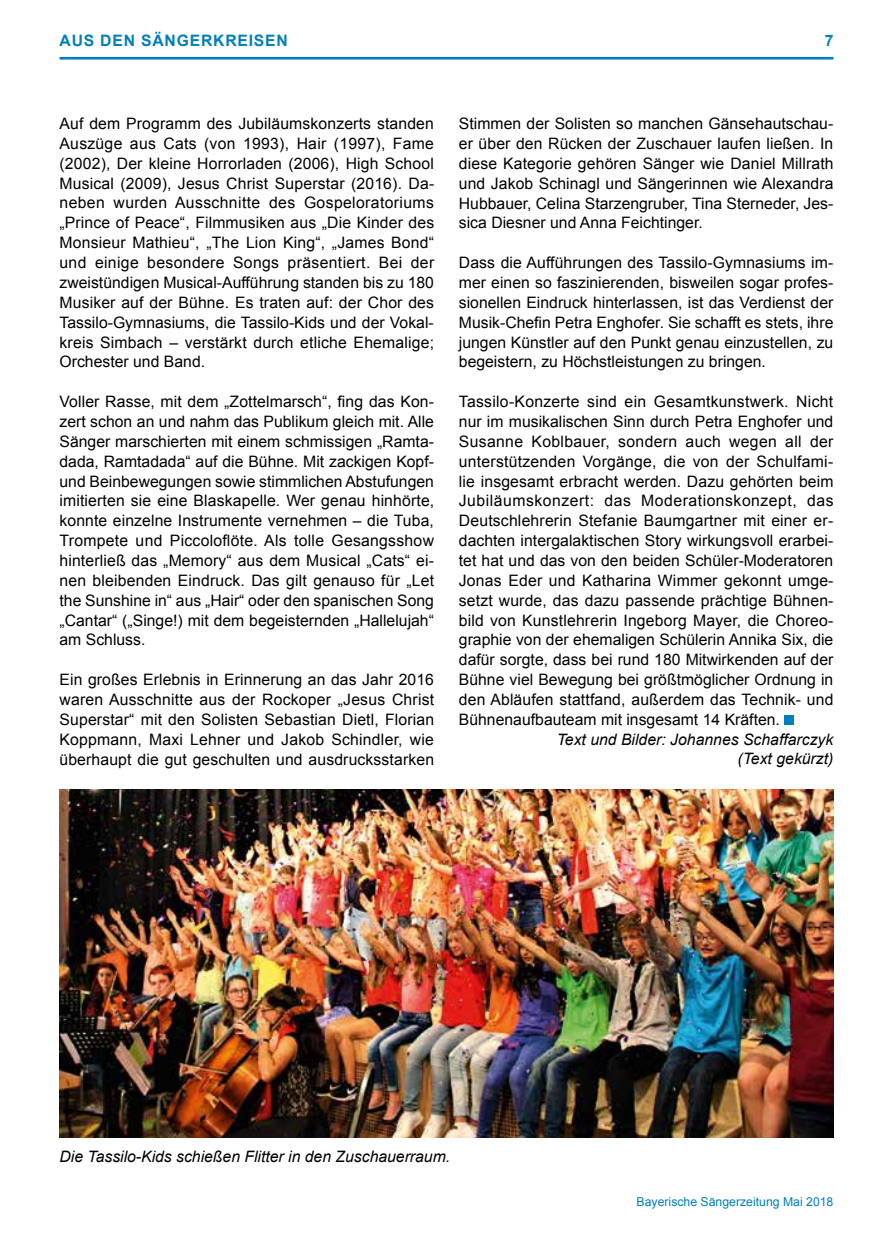
<style>
.page{position:relative;width:893px;height:1241px;background:#fff}
.page>*{position:absolute;margin:0;border:0;box-sizing:border-box;transform-origin:0 0}
.t1{font:15.75px/19.8px "Arial";color:#000;text-align:justify}
.t2{font:italic 15.75px/19.8px "Arial";color:#000;text-align:right}
.t3{font:700 15.75px "Arial";letter-spacing:.05em;color:#007fba}
.t4{font:12.25px "Arial";color:#007fba}
</style>
<div class="page">
<hr style="left:60px;top:57px;width:773px;height:3px;background:#007fba">
<div style="left:784px;top:715px;width:9px;height:9px;background:#007fba"></div>
<img style="left:60px;top:789px;width:773px;height:348px">
<p class="t3" style="left:60px;top:30px;width:230px">AUS DEN SÄNGERKREISEN</p>
<p class="t3" style="left:825px;top:30px;width:10px">7</p>
<p class="t1" style="left:60px;top:114px;width:376px">Auf dem Programm des Jubiläumskonzerts standen Auszüge aus Cats (von 1993), Hair (1997), Fame (2002), Der kleine Horrorladen (2006), High School Musical (2009), Jesus Christ Superstar (2016). Da&shy;neben wurden Ausschnitte des Gospeloratoriums „Prince of Peace“, Filmmusiken aus „Die Kinder des Monsieur Mathieu“, „The Lion King“, „James Bond“ und einige besondere Songs präsentiert. Bei der zweistündigen Musical-Aufführung standen bis zu 180<br>Musiker auf der Bühne. Es traten auf: der Chor des Tassilo-Gymnasiums, die Tassilo-Kids und der Vokal&shy;kreis Simbach – verstärkt durch etliche Ehemalige; Orchester und Band.</p>
<p class="t1" style="left:60px;top:392px;width:376px">Voller Rasse, mit dem „Zottelmarsch“, fing das Kon&shy;zert schon an und nahm das Publikum gleich mit. Alle Sänger marschierten mit einem schmissigen „Ramta&shy;dada, Ramtadada“ auf die Bühne. Mit zackigen Kopf&shy;und Beinbewegungen sowie stimmlichen Abstufungen imitierten sie eine Blaskapelle. Wer genau hinhörte, konnte einzelne Instrumente vernehmen – die Tuba, Trompete und Piccoloflöte. Als tolle Gesangsshow hinterließ das „Memory“ aus dem Musical „Cats“ ei&shy;nen bleibenden Eindruck. Das gilt genauso für „Let the Sunshine in“ aus „Hair“ oder den spanischen Song „Cantar“ („Singe!) mit dem begeisternden „Hallelujah“ am Schluss.</p>
<p class="t1" style="left:60px;top:669px;width:376px">Ein großes Erlebnis in Erinnerung an das Jahr 2016 waren Ausschnitte aus der Rockoper „Jesus Christ Superstar“ mit den Solisten Sebastian Dietl, Florian Koppmann, Maxi Lehner und Jakob Schindler, wie überhaupt die gut geschulten und ausdrucksstarken</p>
<p class="t1" style="left:459px;top:114px;width:376px">Stimmen der Solisten so manchen Gänsehautschau&shy;er über den Rücken der Zuschauer laufen ließen. In diese Kategorie gehören Sänger wie Daniel Millrath und Jakob Schinagl und Sängerinnen wie Alexandra Hubbauer, Celina Starzengruber, Tina Sterneder, Jes&shy;sica Diesner und Anna Feichtinger.</p>
<p class="t1" style="left:459px;top:253px;width:376px">Dass die Aufführungen des Tassilo-Gymnasiums im&shy;mer einen so faszinierenden, bisweilen sogar profes&shy;sionellen Eindruck hinterlassen, ist das Verdienst der Musik-Chefin Petra Enghofer. Sie schafft es stets, ihre jungen Künstler auf den Punkt genau einzustellen, zu begeistern, zu Höchstleistungen zu bringen.</p>
<p class="t1" style="left:459px;top:392px;width:376px">Tassilo-Konzerte sind ein Gesamtkunstwerk. Nicht nur im musikalischen Sinn durch Petra Enghofer und Susanne Koblbauer, sondern auch wegen all der unterstützenden Vorgänge, die von der Schulfami&shy;lie insgesamt erbracht werden. Dazu gehörten beim Jubiläumskonzert: das Moderationskonzept, das Deutschlehrerin Stefanie Baumgartner mit einer er&shy;dachten intergalaktischen Story wirkungsvoll erarbei&shy;tet hat und das von den beiden Schüler-Moderatoren Jonas Eder und Katharina Wimmer gekonnt umge&shy;setzt wurde, das dazu passende prächtige Bühnen&shy;bild von Kunstlehrerin Ingeborg Mayer, die Choreo&shy;graphie von der ehemaligen Schülerin Annika Six, die dafür sorgte, dass bei rund 180 Mitwirkenden auf der Bühne viel Bewegung bei größtmöglicher Ordnung in den Abläufen stattfand, außerdem das Technik- und Bühnenaufbauteam mit insgesamt 14 Kräften.</p>
<p class="t2" style="left:557px;top:729px;width:278px">Text und Bilder: Johannes Schaffarczyk (Text gekürzt)</p>
<p class="t2" style="left:60px;top:1146px;width:392px">Die Tassilo-Kids schießen Flitter in den Zuschauerraum.</p>
<p class="t4" style="left:637px;top:1193px;width:198px">Bayerische Sängerzeitung Mai 2018</p>
</div>
